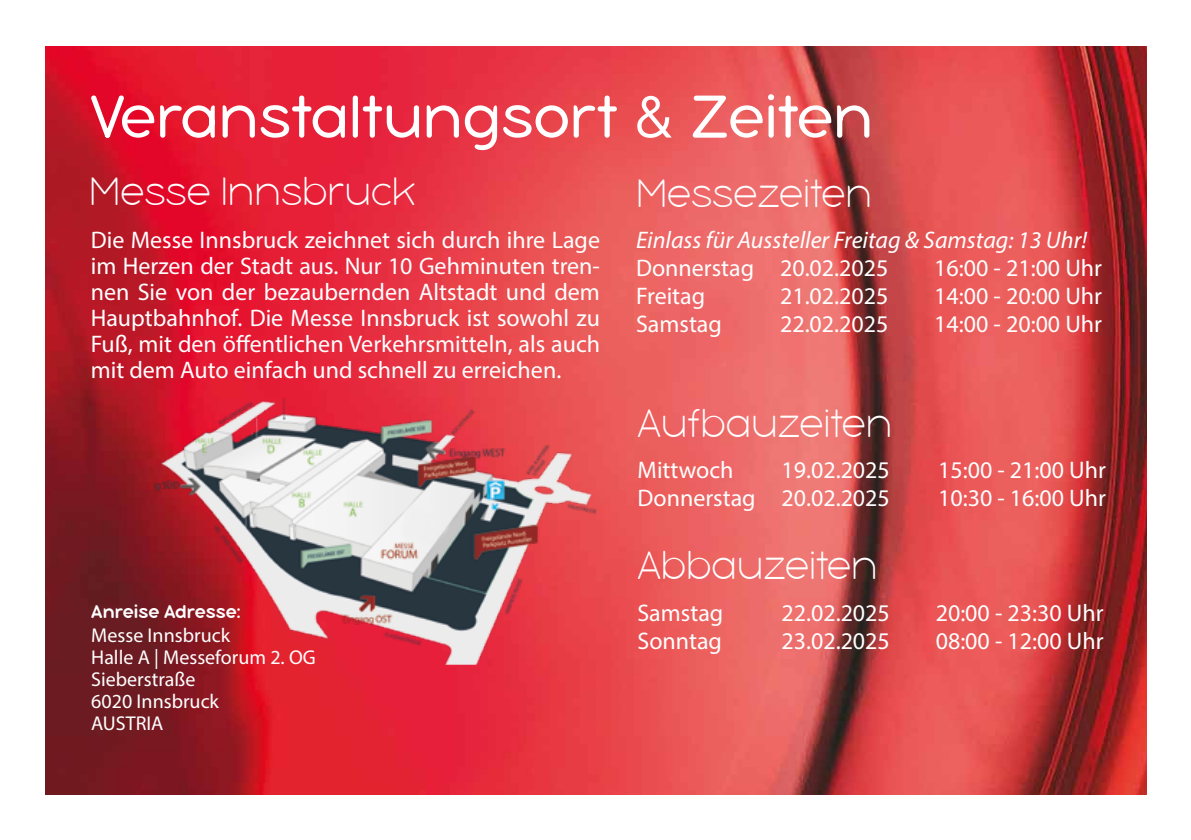
<style>
.page{position:relative;width:1191px;height:840px;background:#fff}
.page>*{position:absolute;margin:0;border:0;box-sizing:border-box;transform-origin:0 0}
.t1{font:300 66px "Bubbleboddy Neue Trial";color:#fff}
.t2{font:100 44px "Bubbleboddy Neue Trial";color:#fff}
.t3{font:24px/26px "Myriad Pro";color:#fff;text-align:justify}
.t4{font:italic 24px "Myriad Pro";color:#fff}
.t5{font:20px/22px "Myriad Pro";color:#fff}
.t6{font:20px "Bubbleboddy Neue Trial";color:#fff}
.s1{font-family:"DIN";font-weight:400;font-size:58px}
</style>
<div class="page">
<img style="left:45px;top:46px;width:1101px;height:748px">
<img style="left:154px;top:397px;width:446px;height:267px">
<h1 class="t1" style="left:90px;top:81px;width:784px">Veranstaltungsort <span class="s1">&amp;</span> Zeiten</h1>
<h2 class="t2" style="left:89px;top:168px;width:327px">Messe Innsbruck</h2>
<p class="t3" style="left:91px;top:226px;width:511px">Die Messe Innsbruck zeichnet sich durch ihre Lage im Herzen der Stadt aus. Nur 10 Gehminuten tren&shy;nen Sie von der bezaubernden Altstadt und dem Hauptbahnhof. Die Messe Innsbruck ist sowohl zu Fuß, mit den öffentlichen Verkehrsmitteln, als auch mit dem Auto einfach und schnell zu erreichen.</p>
<h2 class="t2" style="left:636px;top:170px;width:237px">Messezeiten</h2>
<p class="t4" style="left:636px;top:225px;width:452px">Einlass für Aussteller Freitag &amp; Samstag: 13 Uhr!</p>
<p class="t3" style="left:636px;top:254px;width:254px">Donnerstag 20.02.2025</p>
<p class="t3" style="left:934px;top:254px;width:169px">16:00 - 21:00 Uhr</p>
<p class="t3" style="left:636px;top:282px;width:71px">Freitag</p>
<p class="t3" style="left:780px;top:282px;width:110px">21.02.2025</p>
<p class="t3" style="left:934px;top:282px;width:169px">14:00 - 20:00 Uhr</p>
<p class="t3" style="left:636px;top:310px;width:87px">Samstag</p>
<p class="t3" style="left:780px;top:310px;width:110px">22.02.2025</p>
<p class="t3" style="left:934px;top:310px;width:169px">14:00 - 20:00 Uhr</p>
<p class="t6" style="left:91px;top:599px;width:151px">Anreise Adresse:</p>
<p class="t5" style="left:91px;top:623px;width:226px">Messe Innsbruck<br>Halle A | Messeforum 2. OG<br>Sieberstraße<br>6020 Innsbruck<br>AUSTRIA</p>
<h2 class="t2" style="left:637px;top:399px;width:256px">Aufbauzeiten</h2>
<p class="t3" style="left:637px;top:456px;width:97px">Mittwoch</p>
<p class="t3" style="left:781px;top:456px;width:110px">19.02.2025</p>
<p class="t3" style="left:938px;top:456px;width:169px">15:00 - 21:00 Uhr</p>
<p class="t3" style="left:637px;top:484px;width:254px">Donnerstag 20.02.2025</p>
<p class="t3" style="left:938px;top:484px;width:169px">10:30 - 16:00 Uhr</p>
<h2 class="t2" style="left:637px;top:542px;width:242px">Abbauzeiten</h2>
<p class="t3" style="left:637px;top:599px;width:87px">Samstag</p>
<p class="t3" style="left:781px;top:599px;width:110px">22.02.2025</p>
<p class="t3" style="left:935px;top:599px;width:169px">20:00 - 23:30 Uhr</p>
<p class="t3" style="left:637px;top:627px;width:86px">Sonntag</p>
<p class="t3" style="left:781px;top:627px;width:110px">23.02.2025</p>
<p class="t3" style="left:935px;top:627px;width:169px">08:00 - 12:00 Uhr</p>
</div>
